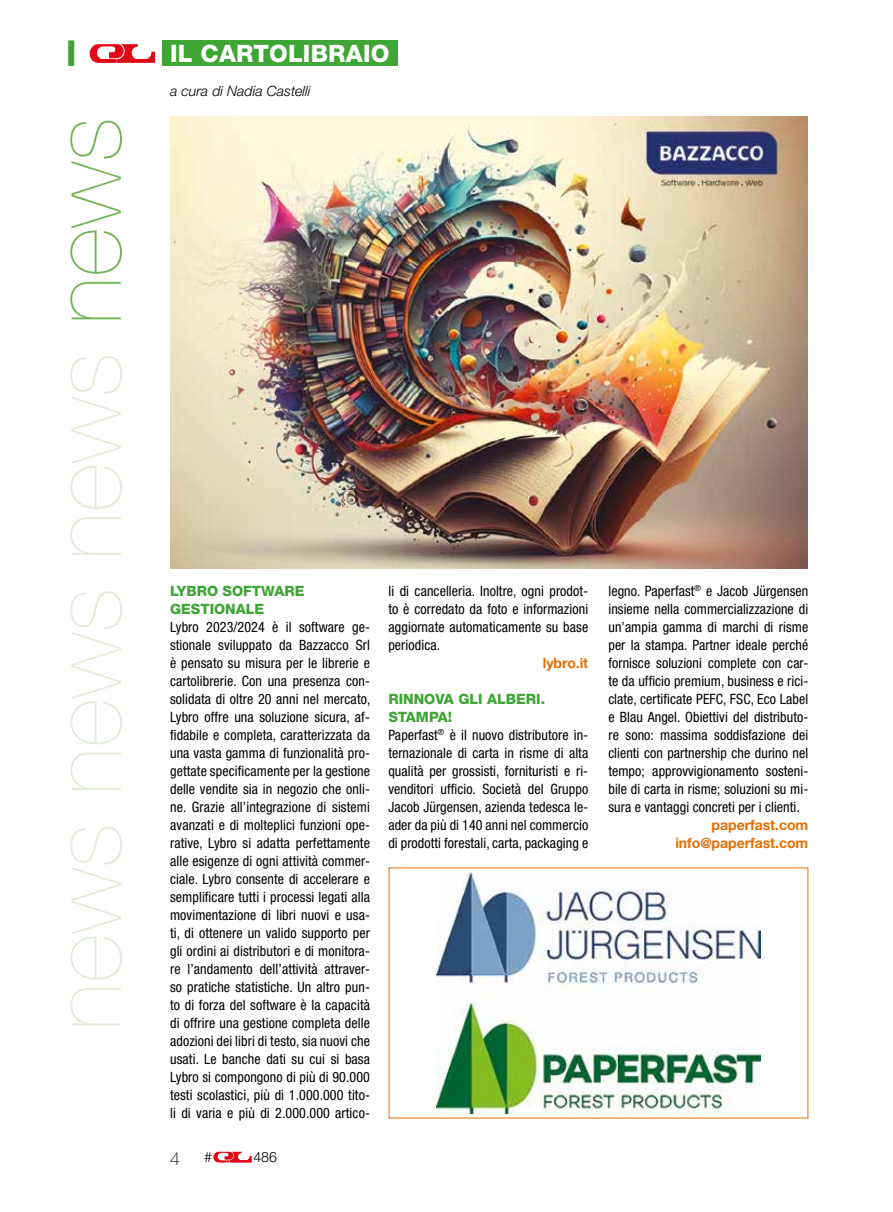
<style>
.page{position:relative;width:893px;height:1212px;background:#fff}
.page>*{position:absolute;margin:0;border:0;box-sizing:border-box;transform-origin:0 0}
.t1{font:200 96px "Helvetica Neue LT Std";letter-spacing:.005em;color:#e2edd9}
.t2{font:800 24px "Helvetica Neue LT Std";letter-spacing:.01em;color:#fff}
.t3{font:100 18px "Helvetica Neue";color:#000}
.t4{font:condensed 14.25px/18px "Helvetica Neue LT Std";letter-spacing:.005em;color:#000;text-align:justify}
.t5{font:700 14.25px/18px "Helvetica Neue LT Std";letter-spacing:-.005em;color:#e56e02;text-align:right}
.t6{font:800 14.25px/18px "Helvetica Neue LT Std";color:#3fa535}
.t7{font:italic 300 14.25px "Helvetica Neue LT Std";color:#000}
.t8{font:300 14.25px "Helvetica Neue LT Std";color:#000}
.s1{color:#75b558}
.s2{font-weight:800;font-stretch:normal;color:#3fa535}
</style>
<div class="page">
<img style="left:214px;top:1151px;width:38px;height:12px">
<img style="left:437px;top:873px;width:323px;height:240px">
<img style="left:170px;top:117px;width:637px;height:451px">
<div style="left:162px;top:40px;width:236px;height:26px;background:#3fa535"></div>
<img style="left:89px;top:44px;width:66px;height:19px">
<div style="left:68px;top:40px;width:6px;height:26px;background:#3fa535"></div>
<h1 class="t1" style="left:31px;top:1030px;width:915px;rotate:-90deg">news news news <span class="s1">news</span></h1>
<h2 class="t2" style="left:170px;top:39px;width:221px">IL CARTOLIBRAIO</h2>
<p class="t7" style="left:170px;top:83px;width:142px">a cura di Nadia Castelli</p>
<p class="t6" style="left:170px;top:582px;width:136px">LYBRO SOFTWARE<br>GESTIONALE</p>
<p class="t4" style="left:170px;top:618px;width:202px">Lybro 2023/2024 è il software ge&shy;stionale sviluppato da Bazzacco Srl è pensato su misura per le librerie e cartolibrerie. Con una presenza con&shy;solidata di oltre 20 anni nel mercato, Lybro offre una soluzione sicura, af&shy;fidabile e completa, caratterizzata da una vasta gamma di funzionalità pro&shy;gettate specificamente per la gestione delle vendite sia in negozio che onli&shy;ne. Grazie all’integrazione di sistemi avanzati e di molteplici funzioni ope&shy;rative, Lybro si adatta perfettamente alle esigenze di ogni attività commer&shy;ciale. Lybro consente di accelerare e semplificare tutti i processi legati alla movimentazione di libri nuovi e usa&shy;ti, di ottenere un valido supporto per gli ordini ai distributori e di monitora&shy;re l’andamento dell’attività attraver&shy;so pratiche statistiche. Un altro pun&shy;to di forza del software è la capacità di offrire una gestione completa delle adozioni dei libri di testo, sia nuovi che usati. Le banche dati su cui si basa Lybro si compongono di più di 90.000 testi scolastici, più di 1.000.000 tito&shy;li di varia e più di 2.000.000 artico-</p>
<p class="t3" style="left:170px;top:1148px;width:12px">4</p>
<p class="t8" style="left:204px;top:1148px;width:9px">#</p>
<p class="t8" style="left:253px;top:1148px;width:25px">486</p>
<p class="t4" style="left:388px;top:582px;width:201px">li di cancelleria. Inoltre, ogni prodot&shy;to è corredato da foto e informazioni aggiornate automaticamente su base periodica.</p>
<p class="t5" style="left:543px;top:654px;width:47px">lybro.it</p>
<p class="t4" style="left:388px;top:690px;width:201px;text-align:left"><span class="s2">RINNOVA GLI ALBERI.<br>STAMPA!<br></span>Paperfast<sup>®</sup> è il nuovo distributore in&shy;ternazionale di carta in risme di alta qualità per grossisti, fornituristi e ri&shy;venditori ufficio. Società del Gruppo Jacob Jürgensen, azienda tedesca le&shy;ader da più di 140 anni nel commercio di prodotti forestali, carta, packaging e</p>
<p class="t4" style="left:608px;top:582px;width:201px">legno. Paperfast<sup>®</sup> e Jacob Jürgensen insieme nella commercializzazione di un’ampia gamma di marchi di risme per la stampa. Partner ideale perché fornisce soluzioni complete con car&shy;te da ufficio premium, business e rici&shy;clate, certificate PEFC, FSC, Eco Label e Blau Angel. Obiettivi del distributo&shy;re sono: massima soddisfazione dei clienti con partnership che durino nel tempo; approvvigionamento sosteni&shy;bile di carta in risme; soluzioni su mi&shy;sura e vantaggi concreti per i clienti.</p>
<p class="t5" style="left:675px;top:816px;width:134px">paperfast.com info@paperfast.com</p>
</div>
